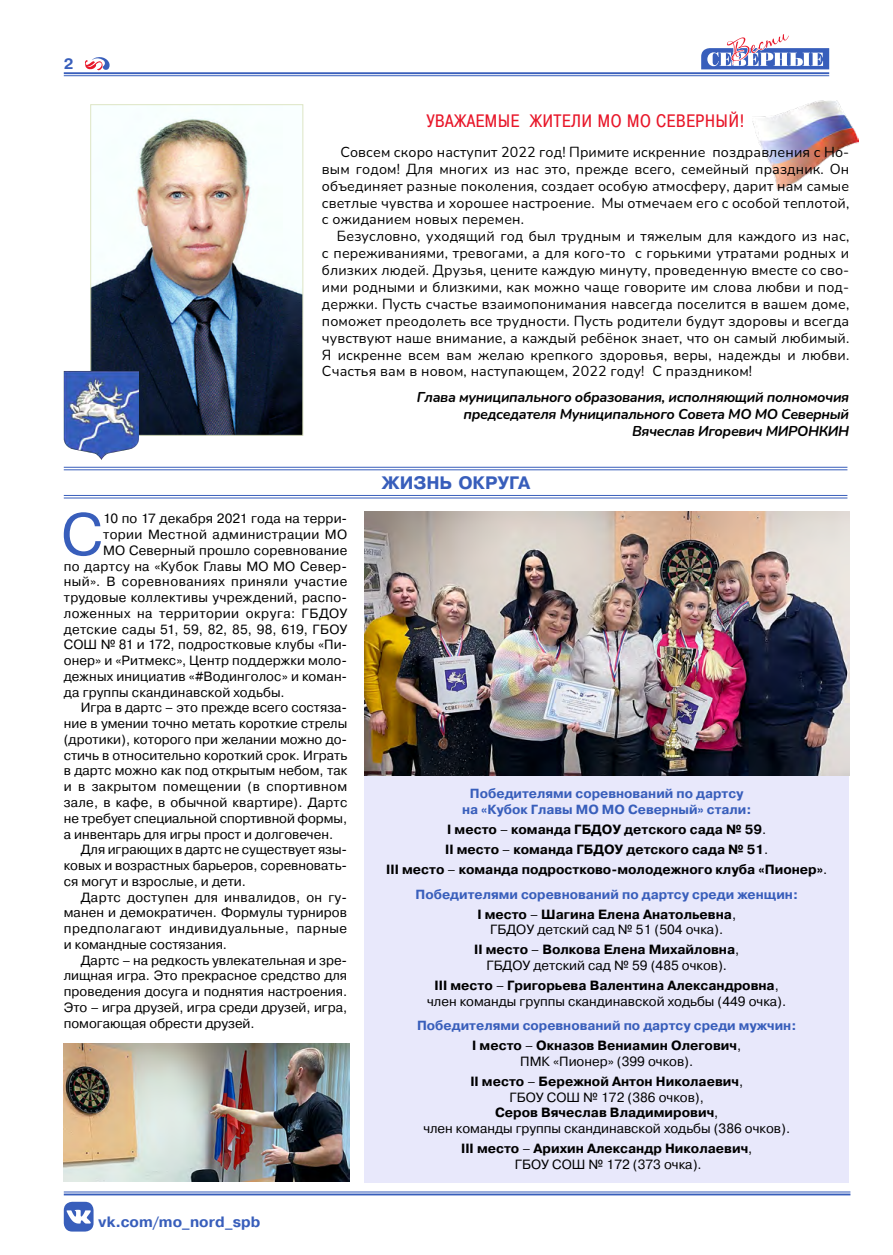
<style>
.page{position:relative;width:893px;height:1255px;background:#fff}
.page>*{position:absolute;margin:0;border:0;box-sizing:border-box;transform-origin:0 0}
.t1{font:58.95px "Pragmatica C";color:#385ebb}
.t2{font:18px "Pragmatica Cond C";letter-spacing:.05em;color:#e81629}
.t3{font:700 18px "Pragmatica C";letter-spacing:-.01em;color:#385ebb}
.t4{font:700 15px "Pragmatica C";letter-spacing:.005em;color:#385ebb}
.t5{font:14.25px/16.8px "Nunito";letter-spacing:.01em;color:#000;text-align:justify}
.t6{font:italic 700 14.25px/16.8px "Nunito";letter-spacing:-.025em;color:#000;text-align:right}
.t7{font:13.35px/15.8px "Pragmatica";color:#000;text-align:center}
.t8{font:700 13.35px/20px "Pragmatica";color:#000;text-align:center}
.t9{font:13.35px "Pragmatica";letter-spacing:.025em;color:#000}
.t10{font:13.35px "Pragmatica";letter-spacing:.02em;color:#000}
.t11{font:13.35px "Pragmatica";letter-spacing:.04em;color:#000}
.t12{font:13.35px "Pragmatica";letter-spacing:.03em;color:#000}
.t13{font:13.35px "Pragmatica";letter-spacing:.035em;color:#000}
.t14{font:700 13.2px/15.8px "Pragmatica";color:#385ebb;text-align:center}
.s1{font-weight:400}
.s2{font-weight:700}
</style>
<div class="page">
<svg style="left:701px;top:34px;width:128px;height:43px"></svg>
<svg style="left:85px;top:57px;width:25px;height:14px"></svg>
<hr style="left:64px;top:1191px;width:786px;height:1px;background:#385ebb">
<hr style="left:64px;top:1193px;width:786px;height:2px;background:#385ebb">
<hr style="left:64px;top:75px;width:765px;height:1px;background:#385ebb">
<hr style="left:64px;top:72px;width:765px;height:2px;background:#385ebb">
<div style="left:64px;top:1201px;width:30px;height:30px;background:#385ebb;border-radius:9px"></div>
<svg style="left:67px;top:1209px;width:24px;height:14px"></svg>
<img style="left:753px;top:100px;width:106px;height:91px">
<img style="left:93px;top:107px;width:208px;height:326px">
<div style="left:91px;top:105px;width:212px;height:330px;border:1px solid #dee5c4"></div>
<img style="left:64px;top:371px;width:39px;height:89px">
<hr style="left:64px;top:467px;width:783px;height:1px;background:#385ebb">
<hr style="left:64px;top:495px;width:783px;height:1px;background:#385ebb">
<hr style="left:64px;top:469px;width:783px;height:1px;background:#385ebb">
<hr style="left:64px;top:497px;width:783px;height:1px;background:#385ebb">
<div style="left:364px;top:775px;width:485px;height:407px;background:#e8e8fb"></div>
<img style="left:364px;top:511px;width:485px;height:264px">
<img style="left:64px;top:1043px;width:286px;height:138px">
<p class="t4" style="left:64px;top:56px;width:11px">2</p>
<h2 class="t2" style="left:427px;top:111px;width:319px">УВАЖАЕМЫЕ ЖИТЕЛИ МО МО СЕВЕРНЫЙ!</h2>
<p class="t5" style="left:322px;top:143px;width:529px;text-indent:18px">Совсем скоро наступит 2022 год! Примите искренние поздравления с Но&shy;вым годом! Для многих из нас это, прежде всего, семейный праздник. Он объединяет разные поколения, создает особую атмосферу, дарит нам самые светлые чувства и хорошее настроение. Мы отмечаем его с особой теплотой, с ожиданием новых перемен.</p>
<p class="t5" style="left:322px;top:227px;width:529px;text-indent:15px">Безусловно, уходящий год был трудным и тяжелым для каждого из нас, с переживаниями, тревогами, а для кого-то с горькими утратами родных и близких людей. Друзья, цените каждую минуту, проведенную вместе со сво&shy;ими родными и близкими, как можно чаще говорите им слова любви и под&shy;держки. Пусть счастье взаимопонимания навсегда поселится в вашем доме, поможет преодолеть все трудности. Пусть родители будут здоровы и всегда чувствуют наше внимание, а каждый ребёнок знает, что он самый любимый.<br>Я искренне всем вам желаю крепкого здоровья, веры, надежды и любви.<br>Счастья вам в новом, наступающем, 2022 году! С праздником!</p>
<p class="t6" style="left:417px;top:388px;width:434px">Глава муниципального образования, исполняющий полномочия председателя Муниципального Совета МО МО Северный<br>Вячеслав Игоревич МИРОНКИН</p>
<h2 class="t3" style="left:382px;top:473px;width:150px">ЖИЗНЬ ОКРУГА</h2>
<h1 class="t1" style="left:61px;top:501px;width:44px">С</h1>
<p class="t7" style="left:103px;top:511px;width:246px">10 по 17 декабря 2021 года на терри-</p>
<p class="t12" style="left:103px;top:526px;width:246px">тории Местной администрации МО</p>
<p class="t7" style="left:103px;top:542px;width:246px">МО Северный прошло соревнование</p>
<p class="t9" style="left:64px;top:557px;width:285px">по дартсу на «Кубок Главы МО МО Север-</p>
<p class="t13" style="left:64px;top:573px;width:285px">ный». В соревнованиях приняли участие</p>
<p class="t10" style="left:64px;top:589px;width:285px">трудовые коллективы учреждений, распо-</p>
<p class="t11" style="left:64px;top:605px;width:285px">ложенных на территории округа: ГБДОУ</p>
<p class="t9" style="left:64px;top:620px;width:285px">детские сады 51, 59, 82, 85, 98, 619, ГБОУ</p>
<p class="t7" style="left:64px;top:637px;width:285px">СОШ № 81 и 172, подростковые клубы «Пи-</p>
<p class="t7" style="left:64px;top:653px;width:285px">онер» и «Ритмекс», Центр поддержки моло-</p>
<p class="t7" style="left:64px;top:668px;width:285px">дежных инициатив «#Водинголос» и коман-</p>
<p class="t7" style="left:64px;top:684px;width:222px">да группы скандинавской ходьбы.</p>
<p class="t7" style="left:81px;top:700px;width:268px">Игра в дартс – это прежде всего состяза-</p>
<p class="t7" style="left:64px;top:716px;width:285px">ние в умении точно метать короткие стрелы</p>
<p class="t7" style="left:64px;top:731px;width:285px">(дротики), которого при желании можно до-</p>
<p class="t7" style="left:64px;top:747px;width:285px">стичь в относительно короткий срок. Играть</p>
<p class="t7" style="left:64px;top:763px;width:285px">в дартс можно как под открытым небом, так</p>
<p class="t12" style="left:64px;top:778px;width:285px">и в закрытом помещении (в спортивном</p>
<p class="t10" style="left:64px;top:794px;width:285px">зале, в кафе, в обычной квартире). Дартс</p>
<p class="t7" style="left:64px;top:810px;width:285px">не требует специальной спортивной формы,</p>
<p class="t7" style="left:64px;top:826px;width:271px">а инвентарь для игры прост и долговечен.</p>
<p class="t7" style="left:81px;top:842px;width:268px">Для играющих в дартс не существует язы-</p>
<p class="t7" style="left:64px;top:857px;width:285px">ковых и возрастных барьеров, соревновать-</p>
<p class="t7" style="left:64px;top:873px;width:184px">ся могут и взрослые, и дети.</p>
<p class="t9" style="left:81px;top:888px;width:268px">Дартс доступен для инвалидов, он гу-</p>
<p class="t7" style="left:64px;top:905px;width:285px">манен и демократичен. Формулы турниров</p>
<p class="t11" style="left:64px;top:920px;width:285px">предполагают индивидуальные, парные</p>
<p class="t7" style="left:64px;top:936px;width:165px">и командные состязания.</p>
<p class="t7" style="left:81px;top:952px;width:268px">Дартс – на редкость увлекательная и зре-</p>
<p class="t7" style="left:64px;top:968px;width:285px">лищная игра. Это прекрасное средство для</p>
<p class="t7" style="left:64px;top:983px;width:285px">проведения досуга и поднятия настроения.</p>
<p class="t7" style="left:64px;top:999px;width:285px">Это – игра друзей, игра среди друзей, игра,</p>
<p class="t7" style="left:64px;top:1015px;width:192px">помогающая обрести друзей.</p>
<p class="t4" style="left:99px;top:1213px;width:163px">vk.com/mo_nord_spb</p>
<p class="t14" style="left:462px;top:786px;width:291px">Победителями соревнований по дартсу на «Кубок Главы МО МО Северный» стали:</p>
<p class="t8" style="left:386px;top:819px;width:442px">I место <span class="s1">–</span> команда ГБДОУ детского сада № 59<span class="s1">.<br></span>II место <span class="s1">–</span> команда ГБДОУ детского сада № 51<span class="s1">.<br></span>III место <span class="s1">–</span> команда подростково-молодежного клуба «Пионер»<span class="s1">.</span></p>
<p class="t14" style="left:415px;top:886px;width:384px">Победителями соревнований по дартсу среди женщин:</p>
<p class="t7" style="left:477px;top:906px;width:260px"><span class="s2">I место</span> – <span class="s2">Шагина Елена Анатольевна</span>,<br>ГБДОУ детский сад № 51 (504 очка).</p>
<p class="t7" style="left:474px;top:942px;width:267px"><span class="s2">II место</span> – <span class="s2">Волкова Елена Михайловна</span>,<br>ГБДОУ детский сад № 59 (485 очков).</p>
<p class="t7" style="left:427px;top:977px;width:361px"><span class="s2">III место</span> – <span class="s2">Григорьева Валентина Александровна</span>, член команды группы скандинавской ходьбы (449 очка).</p>
<p class="t14" style="left:417px;top:1017px;width:381px">Победителями соревнований по дартсу среди мужчин:</p>
<p class="t8" style="left:472px;top:1037px;width:270px;line-height:15.8px">I место <span class="s1">–</span> Окназов Вениамин Олегович<span class="s1">,<br>ПМК «Пионер» (399 очков).</span></p>
<p class="t7" style="left:423px;top:1073px;width:368px"><span class="s2">II место</span> – <span class="s2">Бережной Антон Николаевич</span>,<br>ГБОУ СОШ № 172 (386 очков),<br><span class="s2">Серов Вячеслав Владимирович</span>,<br>член команды группы скандинавской ходьбы (386 очков).</p>
<p class="t8" style="left:461px;top:1140px;width:293px;line-height:15.8px">III место <span class="s1">–</span> Арихин Александр Николаевич<span class="s1">,<br>ГБОУ СОШ № 172 (373 очка).</span></p>
</div>
